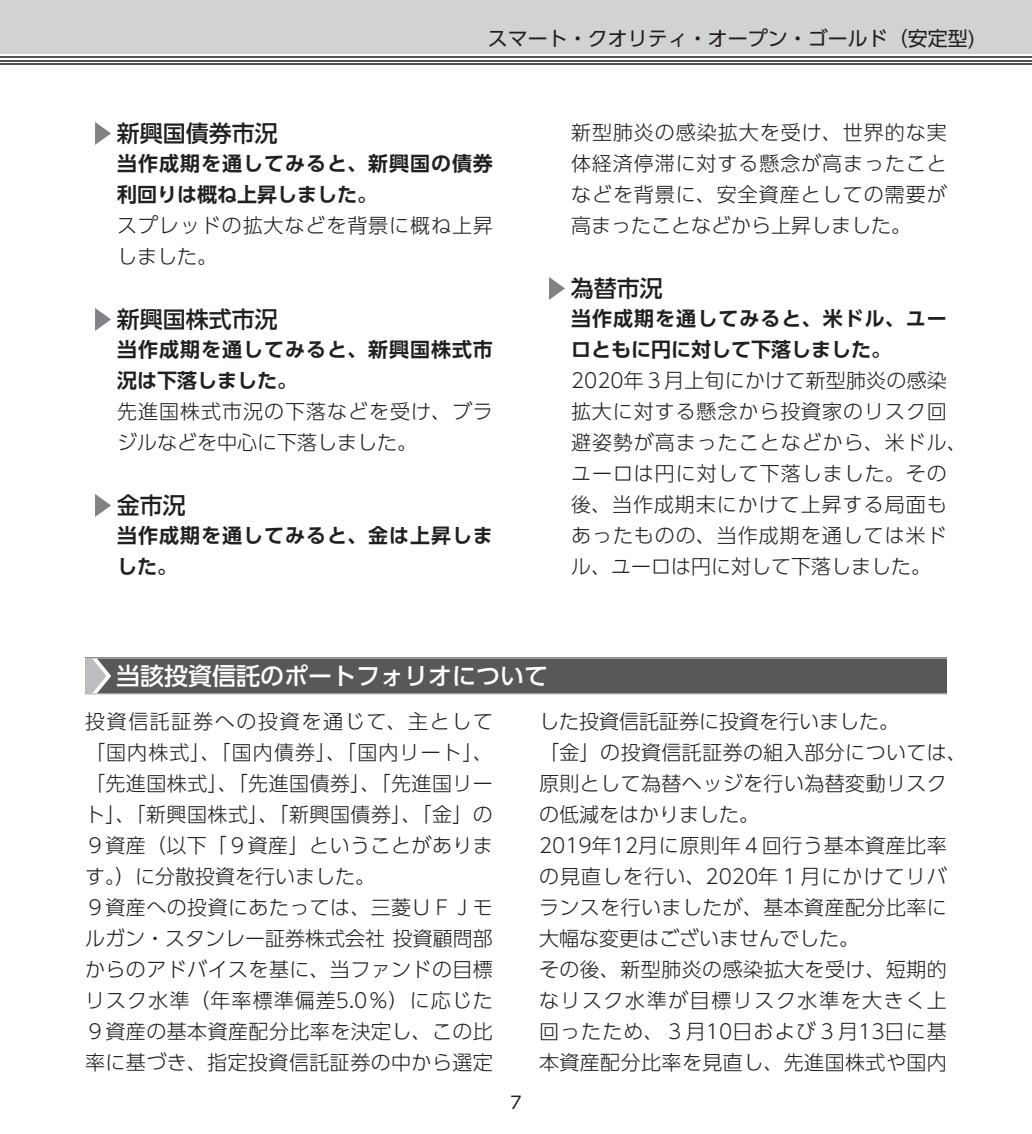
<style>
.page{position:relative;width:1032px;height:1134px;background:#fff}
.page>*{position:absolute;margin:0;border:0;box-sizing:border-box;transform-origin:0 0}
.t1{font:24px "UD Shin Go Pro Medium 90 msp RKSJ H";color:#fff}
.t2{font:23px "UD Shin Go Pro Medium 90 msp RKSJ H";color:#231f20}
.t3{font:20px/31px "UD Shin Go Pro Light 90 msp RKSJ H";letter-spacing:.02em;color:#231f20}
.t4{font:20px/31px "UD Shin Go Pro Light 90 msp RKSJ H";letter-spacing:.05em;color:#231f20}
.t5{font:20px/31px "UD Shin Go Pro De Bold 90 msp RKSJ H";letter-spacing:.05em;color:#231f20}
.t6{font:20px/31px "UD Shin Go Pro De Bold 90 msp RKSJ H";color:#231f20}
.t7{font:20px "UD Shin Go Pro Regular 90 msp RKSJ H";color:#231f20}
.t8{font:20px/31px "UD Shin Go Pro Light 90 msp RKSJ H";letter-spacing:.045em;color:#231f20}
.t9{font:17px "UD Shin Go Pro Regular 90 msp RKSJ H";color:#231f20}
</style>
<div class="page">
<div style="left:0;top:0;width:1032px;height:54px;background:#d1d2d4"></div>
<hr style="left:0;top:63px;width:1032px;height:2px;background:#535355">
<hr style="left:0;top:60px;width:1032px;height:1px;background:#535355">
<hr style="left:0;top:56px;width:1032px;height:2px;background:#535355">
<svg style="left:95px;top:122px;width:16px;height:23px"></svg>
<svg style="left:95px;top:308px;width:16px;height:23px"></svg>
<svg style="left:95px;top:494px;width:16px;height:23px"></svg>
<svg style="left:549px;top:277px;width:16px;height:23px"></svg>
<div style="left:85px;top:658px;width:862px;height:36px;background:#57585a"></div>
<hr style="left:85px;top:693px;width:861px;height:1px;background:#bcbdc0">
<hr style="left:85px;top:657px;width:862px;height:2px;background:#bcbdc0">
<svg style="left:85px;top:658px;width:26px;height:36px"></svg>
<p class="t7" style="left:488px;top:31px;width:489px">スマート・クオリティ・オープン・ゴールド（安定型)</p>
<p class="t2" style="left:117px;top:125px;width:163px">新興国債券市況</p>
<p class="t5" style="left:117px;top:150px;width:377px">当作成期を通してみると、新興国の債券利回りは概ね上昇しました。</p>
<p class="t8" style="left:117px;top:212px;width:377px">スプレッドの拡大などを背景に概ね上昇しました。</p>
<p class="t2" style="left:117px;top:311px;width:163px">新興国株式市況</p>
<p class="t5" style="left:117px;top:336px;width:377px">当作成期を通してみると、新興国株式市況は下落しました。</p>
<p class="t4" style="left:117px;top:398px;width:377px">先進国株式市況の下落などを受け、ブラジルなどを中心に下落しました。</p>
<p class="t2" style="left:117px;top:497px;width:70px">金市況</p>
<p class="t5" style="left:117px;top:522px;width:377px">当作成期を通してみると、金は上昇しました。</p>
<p class="t3" style="left:571px;top:119px;width:377px;text-align:justify">新型肺炎の感染拡大を受け、世界的な実体経済停滞に対する懸念が高まったことなどを背景に、安全資産としての需要が高まったことなどから上昇しました。</p>
<p class="t2" style="left:571px;top:280px;width:93px">為替市況</p>
<p class="t6" style="left:571px;top:305px;width:377px">当作成期を通してみると、米ドル、ユーロともに円に対して下落しました。</p>
<p class="t4" style="left:571px;top:367px;width:397px">2020年３月上旬にかけて新型肺炎の感染拡大に対する懸念から投資家のリスク回避姿勢が高まったことなどから、米ドル、ユーロは円に対して下落しました。その後、当作成期末にかけて上昇する局面もあったものの、当作成期を通しては米ドル、ユーロは円に対して下落しました。</p>
<p class="t1" style="left:116px;top:667px;width:434px">当該投資信託のポートフォリオについて</p>
<p class="t3" style="left:85px;top:709px;width:409px">投資信託証券への投資を通じて、主として「国内株式」、「国内債券」、「国内リート」、「先進国株式」、「先進国債券」、「先進国リート」、「新興国株式」、「新興国債券」、「金」の<br>９資産（以下「９資産」ということがあります。）に分散投資を行いました。<br>９資産への投資にあたっては、三菱ＵＦＪモルガン・スタンレー証券株式会社 投資顧問部からのアドバイスを基に、当ファンドの目標リスク水準（年率標準偏差5.0％）に応じた<br>９資産の基本資産配分比率を決定し、この比率に基づき、指定投資信託証券の中から選定</p>
<p class="t3" style="left:539px;top:709px;width:429px">した投資信託証券に投資を行いました。<br>「金」の投資信託証券の組入部分については、原則として為替ヘッジを行い為替変動リスクの低減をはかりました。<br>2019年12月に原則年４回行う基本資産比率の見直しを行い、2020年１月にかけてリバランスを行いましたが、基本資産配分比率に大幅な変更はございませんでした。<br>その後、新型肺炎の感染拡大を受け、短期的なリスク水準が目標リスク水準を大きく上回ったため、３月10日および３月13日に基本資産配分比率を見直し、先進国株式や国内</p>
<p class="t9" style="left:510px;top:1096px;width:13px">7</p>
</div>
